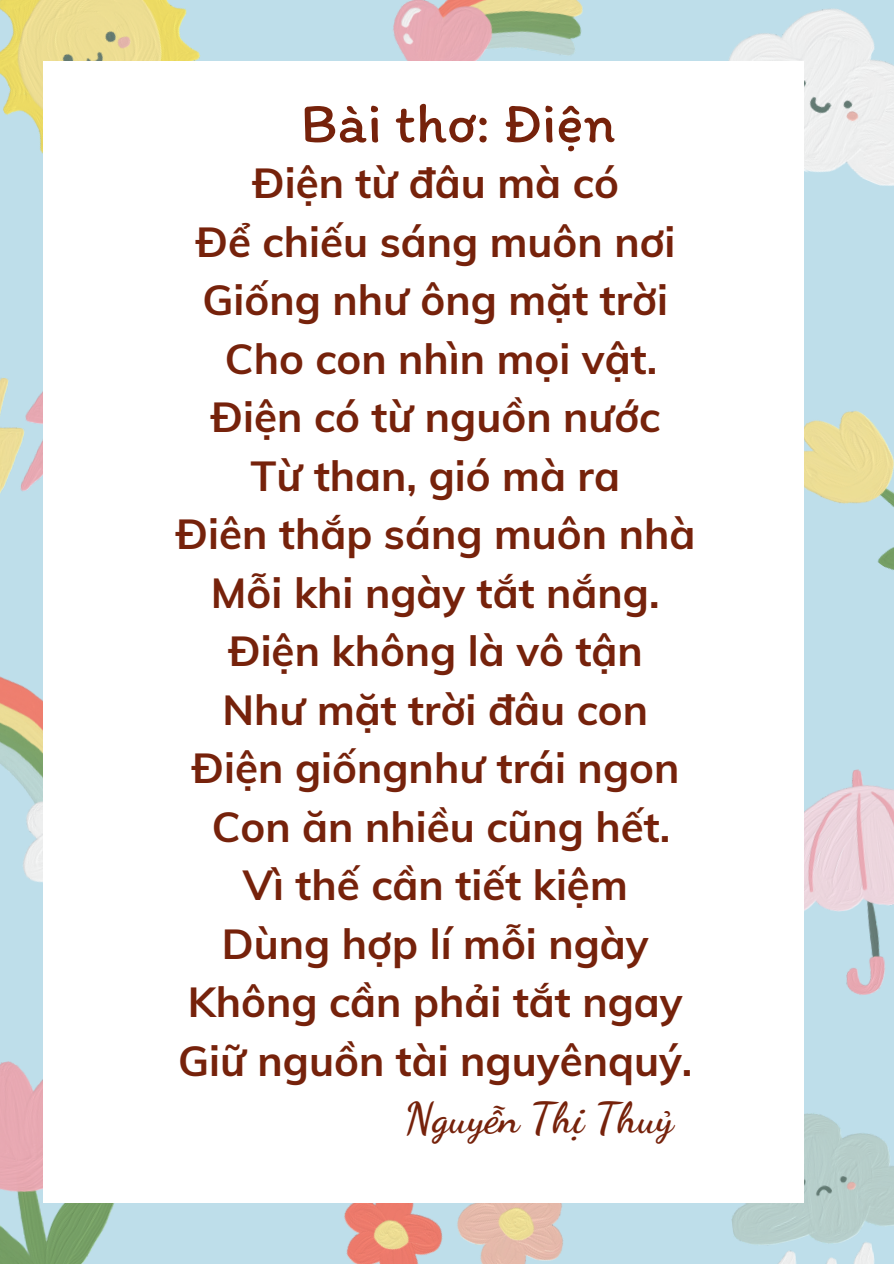
<style>
.page{position:relative;width:894px;height:1264px;background:#fff}
.page>*{position:absolute;margin:0;border:0;box-sizing:border-box;transform-origin:0 0}
.t1{font:57px "Itim";color:#76220b}
.t2{font:700 42px "Muli";color:#76220b}
.t3{font:700 42px "Dancing Script";color:#76220b}
</style>
<div class="page">
<div style="left:0;top:0;width:893px;height:1263px;background:#bedeea"></div>
<img style="left:0;top:676px;width:43px;height:207px">
<img style="left:0;top:1061px;width:134px;height:202px">
<img style="left:297px;top:1202px;width:319px;height:61px">
<img style="left:720px;top:1113px;width:173px;height:150px">
<img style="left:804px;top:769px;width:89px;height:226px">
<img style="left:0;top:377px;width:43px;height:116px">
<img style="left:384px;top:0;width:205px;height:62px">
<img style="left:685px;top:8px;width:208px;height:178px">
<img style="left:0;top:0;width:230px;height:154px">
<img style="left:804px;top:411px;width:89px;height:159px">
<div style="left:43px;top:62px;width:761px;height:1140px;background:#fff"></div>
<p class="t1" style="left:300px;top:88px;width:316px">Bài thơ: Điện</p>
<p class="t2" style="left:252px;top:156px;width:368px">Điện từ đâu mà có</p>
<p class="t2" style="left:195px;top:214px;width:482px">Để chiếu sáng muôn nơi</p>
<p class="t2" style="left:202px;top:273px;width:467px">Giống như ông mặt trời</p>
<p class="t2" style="left:225px;top:331px;width:434px">Cho con nhìn mọi vật.</p>
<p class="t2" style="left:210px;top:390px;width:451px">Điện có từ nguồn nước</p>
<p class="t2" style="left:250px;top:448px;width:371px">Từ than, gió mà ra</p>
<p class="t2" style="left:175px;top:507px;width:521px">Điên thắp sáng muôn nhà</p>
<p class="t2" style="left:211px;top:565px;width:450px">Mỗi khi ngày tắt nắng.</p>
<p class="t2" style="left:227px;top:624px;width:416px">Điện không là vô tận</p>
<p class="t2" style="left:222px;top:682px;width:427px">Như mặt trời đâu con</p>
<p class="t2" style="left:191px;top:741px;width:489px">Điện giốngnhư trái ngon</p>
<p class="t2" style="left:212px;top:799px;width:460px">Con ăn nhiều cũng hết.</p>
<p class="t2" style="left:243px;top:858px;width:386px">Vì thế cần tiết kiệm</p>
<p class="t2" style="left:222px;top:916px;width:428px">Dùng hợp lí mỗi ngày</p>
<p class="t2" style="left:188px;top:975px;width:496px">Không cần phải tắt ngay</p>
<p class="t2" style="left:178px;top:1033px;width:515px">Giữ nguồn tài nguyênquý.</p>
<p class="t3" style="left:404px;top:1093px;width:270px">Nguyễn Thị Thuỷ</p>
</div>
